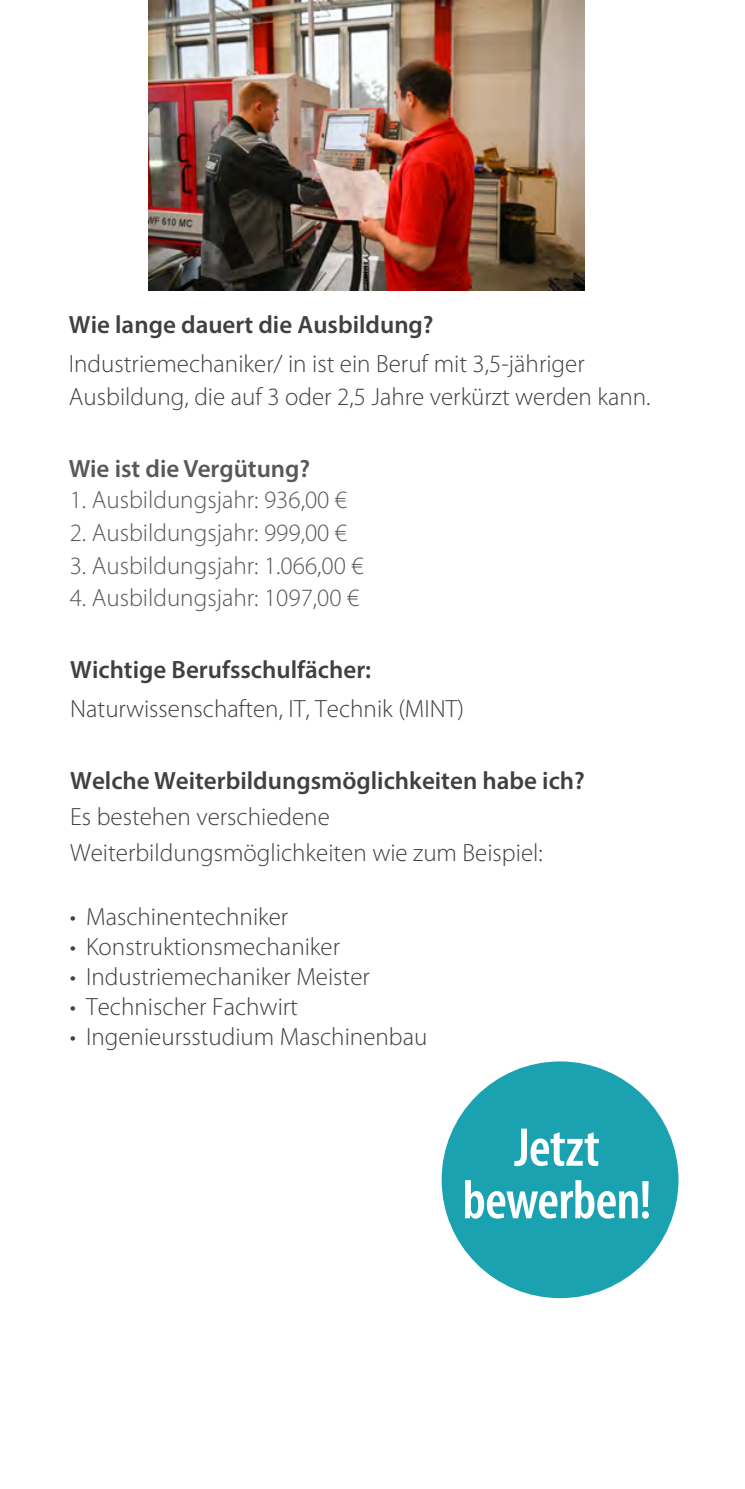
<style>
.page{position:relative;width:745px;height:1489px;background:#fff}
.page>*{position:absolute;margin:0;border:0;box-sizing:border-box;transform-origin:0 0}
.t1{font:600 condensed 55px/52.5px "Myriad Pro";letter-spacing:-.015em;color:#fff;text-align:center}
.t2{font:300 25px/32.5px "Myriad Pro";color:#404040}
.t3{font:300 25px "Myriad Pro";color:#57585a}
.t4{font:600 25px "Myriad Pro";color:#404040}
.t5{font:600 25px "Myriad Pro";color:#57585a}
</style>
<div class="page">
<div style="left:441px;top:1061px;width:237px;height:236px;background:#1ba2b0;border-radius:50%"></div>
<img style="left:148px;top:0;width:435px;height:290px">
<p class="t4" style="left:69px;top:308px;width:366px">Wie lange dauert die Ausbildung?</p>
<p class="t2" style="left:69px;top:347px;width:582px">Industriemechaniker/ in ist ein Beruf mit 3,5-jähriger<br>Ausbildung, die auf 3 oder 2,5 Jahre verkürzt werden kann.</p>
<p class="t5" style="left:69px;top:452px;width:243px">Wie ist die Vergütung?</p>
<p class="t3" style="left:70px;top:485px;width:279px">1. Ausbildungsjahr: 936,00 €</p>
<p class="t3" style="left:70px;top:517px;width:279px">2. Ausbildungsjahr: 999,00 €</p>
<p class="t3" style="left:70px;top:550px;width:295px">3. Ausbildungsjahr: 1.066,00 €</p>
<p class="t3" style="left:70px;top:582px;width:291px">4. Ausbildungsjahr: 1097,00 €</p>
<p class="t4" style="left:70px;top:653px;width:302px">Wichtige Berufsschulfächer:</p>
<p class="t2" style="left:70px;top:692px;width:395px">Naturwissenschaften, IT, Technik (MINT)</p>
<p class="t4" style="left:70px;top:765px;width:516px">Welche Weiterbildungsmöglichkeiten habe ich?</p>
<p class="t2" style="left:70px;top:798px;width:473px;line-height:36.5px">Es bestehen verschiedene<br>Weiterbildungsmöglichkeiten wie zum Beispiel:</p>
<p class="t2" style="left:70px;top:899px;width:220px">• Maschinentechniker</p>
<p class="t2" style="left:70px;top:929px;width:271px">• Konstruktionsmechaniker</p>
<p class="t2" style="left:70px;top:959px;width:301px">• Industriemechaniker Meister</p>
<p class="t2" style="left:70px;top:989px;width:229px">• Technischer Fachwirt</p>
<p class="t2" style="left:70px;top:1019px;width:359px">• Ingenieursstudium Maschinenbau</p>
<h1 class="t1" style="left:462px;top:1120px;width:190px">Jetzt bewerben!</h1>
</div>
